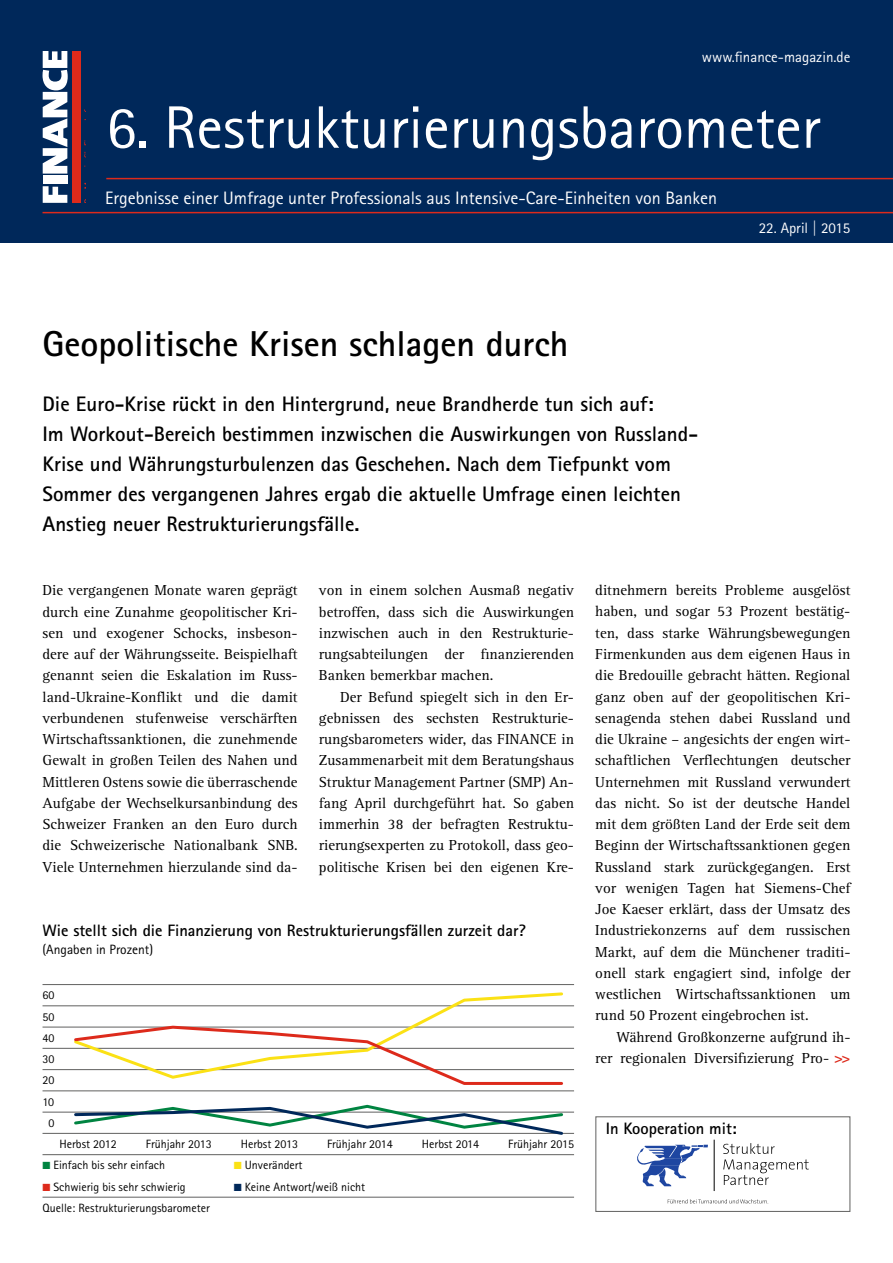
<style>
.page{position:relative;width:893px;height:1263px;background:#fff}
.page>*{position:absolute;margin:0;border:0;box-sizing:border-box;transform-origin:0 0}
.t1{font:60px "Agfa Rotis Sans Serif";color:#fff}
.t2{font:700 36px "Agfa Rotis Sans Serif";color:#000}
.t3{font:700 21px/30px "Agfa Rotis Sans Serif";color:#000}
.t4{font:18px "Agfa Rotis Sans Serif";color:#fff}
.t5{font:700 16.5px "Agfa Rotis Sans Serif";color:#000}
.t6{font:15px/21.3px "Rotis Serif";color:#000;text-align:justify}
.t7{font:15px "Agfa Rotis Sans Serif";color:#fff}
.t8{font:13.5px "Agfa Rotis Sans Serif";color:#000}
.t9{font:12px/21.3px "Agfa Rotis Sans Serif";color:#000;text-align:center}
.s1{font-family:"European Pi Three";color:#008441}
.s2{font-family:"European Pi Three";color:#fbe115}
.s3{font-family:"European Pi Three";color:#dd2a1b}
.s4{font-family:"European Pi Three";color:#00285a}
.s5{font-family:"Agfa Rotis Sans Serif";font-weight:700;color:#dd2a1b}
</style>
<div class="page">
<hr style="left:43px;top:984px;width:531px;height:1px;background:#686867">
<hr style="left:43px;top:1005px;width:531px;height:1px;background:#686867">
<hr style="left:43px;top:1026px;width:531px;height:1px;background:#686867">
<hr style="left:43px;top:1048px;width:531px;height:1px;background:#686867">
<hr style="left:43px;top:1069px;width:531px;height:1px;background:#686867">
<hr style="left:43px;top:1090px;width:531px;height:1px;background:#686867">
<hr style="left:43px;top:1111px;width:531px;height:2px;background:#686867">
<hr style="left:43px;top:1133px;width:531px;height:1px;background:#686867">
<hr style="left:43px;top:1154px;width:531px;height:1px;background:#686867">
<hr style="left:43px;top:1197px;width:531px;height:1px;background:#686867">
<svg style="left:74px;top:992px;width:489px;height:93px"></svg>
<svg style="left:74px;top:1104px;width:489px;height:31px"></svg>
<div style="left:595px;top:1116px;width:255px;height:96px;border:1px solid #686867"></div>
<svg style="left:637px;top:1144px;width:71px;height:42px"></svg>
<svg style="left:723px;top:1143px;width:86px;height:42px"></svg>
<hr style="left:714px;top:1140px;width:1px;height:51px;background:#000">
<svg style="left:668px;top:1199px;width:101px;height:5px"></svg>
<div style="left:0;top:0;width:893px;height:242px;background:#00285a"></div>
<hr style="left:106px;top:178px;width:787px;height:1px;background:#dd2a1b">
<hr style="left:43px;top:212px;width:850px;height:1px;background:#dd2a1b">
<svg style="left:43px;top:186px;width:24px;height:17px"></svg>
<div style="left:43px;top:176px;width:24px;height:8px;background:#fff"></div>
<svg style="left:43px;top:51px;width:25px;height:123px"></svg>
<div style="left:72px;top:51px;width:8px;height:152px;background:#dd2a1b"></div>
<p class="t7" style="left:702px;top:49px;width:150px">www.finance-magazin.de</p>
<h1 class="t1" style="left:106px;top:92px;width:716px">6. Restrukturierungsbarometer</h1>
<p class="t4" style="left:105px;top:187px;width:614px">Ergebnisse einer Umfrage unter Professionals aus Intensive-Care-Einheiten von Banken</p>
<h2 class="t2" style="left:43px;top:321px;width:527px">Geopolitische Krisen schlagen durch</h2>
<p class="t3" style="left:43px;top:389px;width:657px">Die Euro-Krise rückt in den Hintergrund, neue Brandherde tun sich auf:<br>Im Workout-Bereich bestimmen inzwischen die Auswirkungen von Russland-Krise und Währungsturbulenzen das Geschehen. Nach dem Tiefpunkt vom Sommer des vergangenen Jahres ergab die aktuelle Umfrage einen leichten Anstieg neuer Restrukturierungsfälle.</p>
<p class="t7" style="left:759px;top:219px;width:93px">22. April | 2015</p>
<p class="t6" style="left:43px;top:580px;width:257px">Die vergangenen Monate waren geprägt durch eine Zunahme geopolitischer Kri&shy;sen und exogener Schocks, insbeson&shy;dere auf der Währungsseite. Beispielhaft genannt seien die Eskalation im Russ&shy;land-Ukraine-Konflikt und die damit verbundenen stufenweise verschärften Wirtschaftssanktionen, die zunehmende Gewalt in großen Teilen des Nahen und Mittleren Ostens sowie die überraschende Aufgabe der Wechselkursanbindung des Schweizer Franken an den Euro durch die Schweizerische Nationalbank SNB.<br>Viele Unternehmen hierzulande sind da-</p>
<p class="t6" style="left:319px;top:580px;width:257px">von in einem solchen Ausmaß negativ betroffen, dass sich die Auswirkungen inzwischen auch in den Restrukturie&shy;rungsabteilungen der finanzierenden Banken bemerkbar machen.</p>
<p class="t6" style="left:319px;top:686px;width:257px;text-indent:21px">Der Befund spiegelt sich in den Er&shy;gebnissen des sechsten Restrukturie&shy;rungsbarometers wider, das FINANCE in Zusammenarbeit mit dem Beratungshaus Struktur Management Partner (SMP) An&shy;fang April durchgeführt hat. So gaben immerhin 38 der befragten Restruktu&shy;rierungsexperten zu Protokoll, dass geo&shy;politische Krisen bei den eigenen Kre-</p>
<p class="t5" style="left:43px;top:919px;width:485px">Wie stellt sich die Finanzierung von Restrukturierungsfällen zurzeit dar?</p>
<p class="t8" style="left:43px;top:941px;width:112px">(Angaben in Prozent)</p>
<p class="t9" style="left:43px;top:984px;width:13px">60<br>50<br>40<br>30<br>20<br>10<br>0</p>
<p class="t9" style="left:60px;top:1133px;width:59px">Herbst 2012</p>
<p class="t9" style="left:146px;top:1133px;width:67px">Frühjahr 2013</p>
<p class="t9" style="left:241px;top:1133px;width:59px">Herbst 2013</p>
<p class="t9" style="left:327px;top:1133px;width:67px">Frühjahr 2014</p>
<p class="t9" style="left:422px;top:1133px;width:59px">Herbst 2014</p>
<p class="t9" style="left:508px;top:1133px;width:67px">Frühjahr 2015</p>
<p class="t9" style="left:43px;top:1155px;width:124px"><span class="s1">K</span> Einfach bis sehr einfach</p>
<p class="t9" style="left:234px;top:1155px;width:70px"><span class="s2">K</span> Unverändert</p>
<p class="t9" style="left:43px;top:1176px;width:145px"><span class="s3">K</span> Schwierig bis sehr schwierig</p>
<p class="t9" style="left:234px;top:1176px;width:133px"><span class="s4">K</span> Keine Antwort/weiß nicht</p>
<p class="t9" style="left:43px;top:1197px;width:169px">Quelle: Restrukturierungsbarometer</p>
<p class="t6" style="left:595px;top:580px;width:257px">ditnehmern bereits Probleme ausgelöst haben, und sogar 53 Prozent bestätig&shy;ten, dass starke Währungsbewegungen Firmenkunden aus dem eigenen Haus in die Bredouille gebracht hätten. Regional ganz oben auf der geopolitischen Kri&shy;senagenda stehen dabei Russland und die Ukraine – angesichts der engen wirt&shy;schaftlichen Verflechtungen deutscher Unternehmen mit Russland verwundert das nicht. So ist der deutsche Handel mit dem größten Land der Erde seit dem Beginn der Wirtschaftssanktionen gegen Russland stark zurückgegangen. Erst vor wenigen Tagen hat Siemens-Chef Joe Kaeser erklärt, dass der Umsatz des Industriekonzerns auf dem russischen Markt, auf dem die Münchener traditi&shy;onell stark engagiert sind, infolge der westlichen Wirtschaftssanktionen um rund 50 Prozent eingebrochen ist.</p>
<p class="t6" style="left:595px;top:1026px;width:257px;text-align:right">Während Großkonzerne aufgrund ih-<br>rer regionalen Diversifizierung Pro- <span class="s5">&gt;&gt;</span></p>
<p class="t5" style="left:606px;top:1118px;width:133px">In Kooperation mit:</p>
</div>
